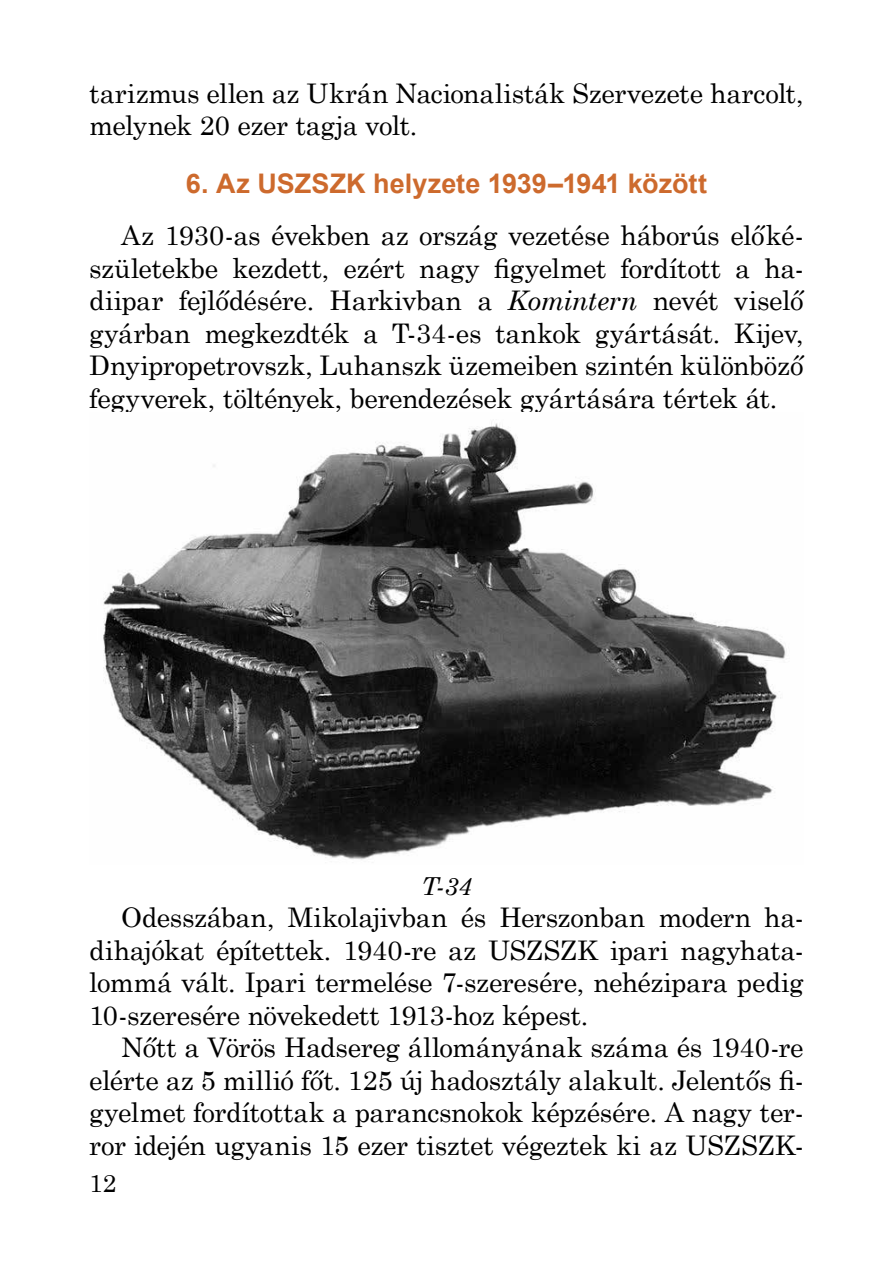
<style>
.page{position:relative;width:893px;height:1276px;background:#fff}
.page>*{position:absolute;margin:0;border:0;box-sizing:border-box;transform-origin:0 0}
.t1{font:27px/32.4px "Century Schoolbook";letter-spacing:-.015em;color:#000;text-align:justify}
.t2{font:700 27px "Arial";color:#cd6a2d}
.t3{font:italic 24.75px "Century Schoolbook";color:#000}
.t4{font:24.75px "Century Schoolbook";color:#000}
.s1{font-style:italic}
</style>
<div class="page">
<img style="left:103px;top:422px;width:683px;height:438px">
<p class="t1" style="left:89px;top:75px;width:716px">tarizmus ellen az Ukrán Nacionalisták Szervezete harcolt, melynek 20 ezer tagja volt.</p>
<p class="t2" style="left:186px;top:166px;width:522px">6. Az USZSZK helyzete 1939–1941 között</p>
<p class="t1" style="left:89px;top:217px;width:716px;text-indent:32px">Az 1930-as években az ország vezetése háborús előké&shy;születekbe kezdett, ezért nagy figyelmet fordított a ha&shy;diipar fejlődésére. Harkivban a <span class="s1">Komintern</span> nevét viselő gyárban megkezdték a T-34-es tankok gyártását. Kijev, Dnyipropetrovszk, Luhanszk üzemeiben szintén különböző fegyverek, töltények, berendezések gyártására tértek át.</p>
<p class="t3" style="left:421px;top:867px;width:52px">T-34</p>
<p class="t1" style="left:89px;top:899px;width:716px;text-indent:32px">Odesszában, Mikolajivban és Herszonban modern ha&shy;dihajókat építettek. 1940-re az USZSZK ipari nagyhata&shy;lommá vált. Ipari termelése 7-szeresére, nehézipara pedig 10-szeresére növekedett 1913-hoz képest.</p>
<p class="t1" style="left:89px;top:1029px;width:716px;text-indent:32px">Nőtt a Vörös Hadsereg állományának száma és 1940-re elérte az 5 millió főt. 125 új hadosztály alakult. Jelentős fi&shy;gyelmet fordítottak a parancsnokok képzésére. A nagy ter&shy;ror idején ugyanis 15 ezer tisztet végeztek ki az USZSZK-</p>
<p class="t4" style="left:89px;top:1162px;width:29px">12</p>
</div>
